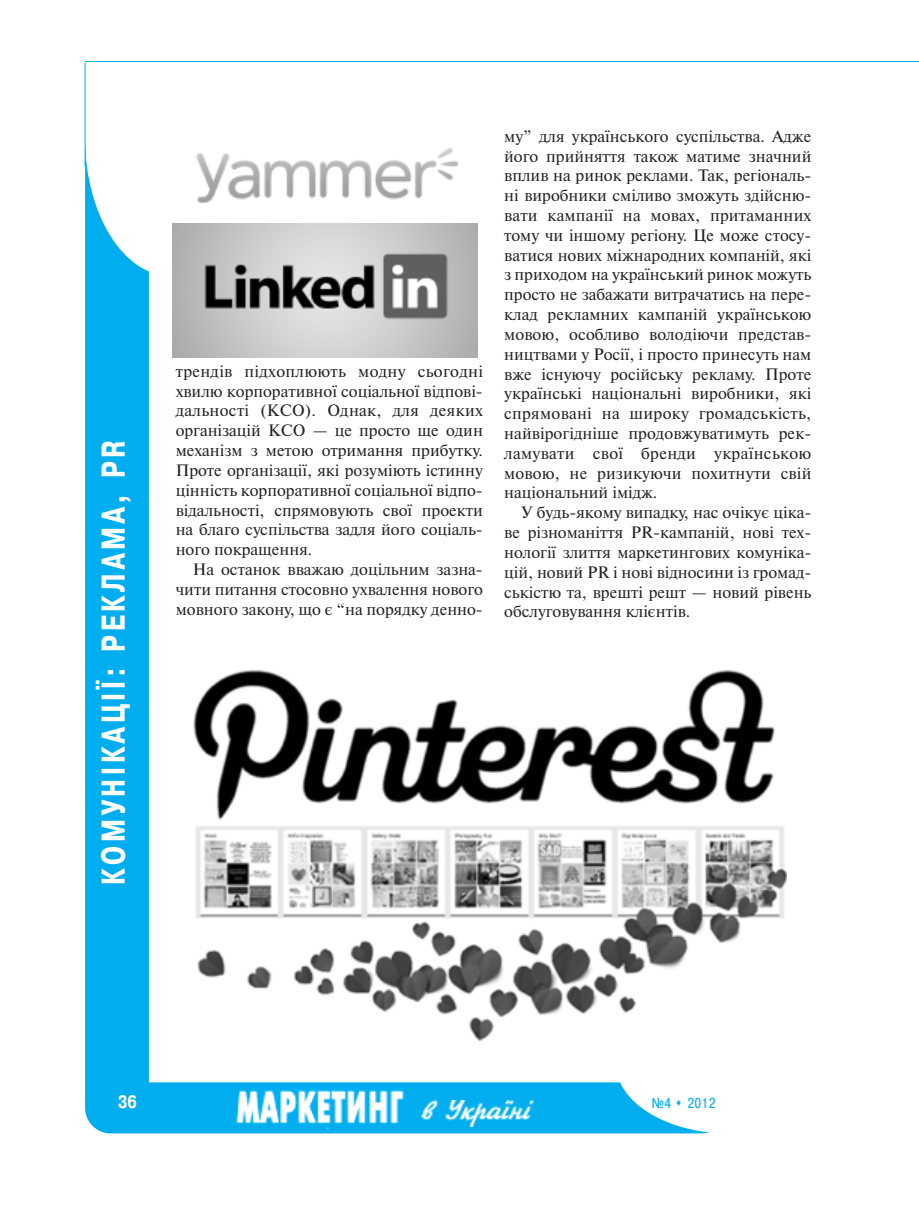
<style>
.page{position:relative;width:919px;height:1217px;background:#fff}
.page>*{position:absolute;margin:0;border:0;box-sizing:border-box;transform-origin:0 0}
.t1{font:700 33px "Pragmatica Cond C";letter-spacing:.13em;color:#fff;scale:.9 1}
.t2{font:700 18px "Pragmatica Cond C";color:#fff}
.t3{font:16.5px/19.8px "Newton C";color:#231f20;text-align:justify}
.t4{font:14.25px "Pragmatica Cond C";color:#00aeef}
</style>
<div class="page">
<div style="left:85px;top:112px;width:64px;height:1019px;background:#00aeef;border-radius:32px"></div>
<div style="left:85px;top:1082px;width:642px;height:51px;background:#00aeef;border-radius:26px"></div>
<img style="left:236px;top:1090px;width:169px;height:38px">
<img style="left:421px;top:1100px;width:112px;height:26px">
<div style="left:85px;top:0;width:172px;height:276px;background:#fff;border-radius:50%"></div>
<div style="left:615px;top:991px;width:226px;height:142px;background:#fff;border-radius:50%"></div>
<hr style="left:85px;top:62px;width:1px;height:104px;background:#00aeef">
<hr style="left:85px;top:61px;width:833px;height:1px;background:#00aeef">
<img style="left:196px;top:148px;width:263px;height:56px">
<img style="left:172px;top:224px;width:305px;height:133px">
<img style="left:193px;top:670px;width:593px;height:371px">
<h1 class="t1" style="left:94px;top:884px;width:495px;rotate:-90deg">КОМУНІКАЦІЇ: РЕКЛАМА, PR</h1>
<p class="t3" style="left:176px;top:361px;width:309px">трендів підхоплюють модну сьогодні хвилю корпоративної соціальної відпові&shy;дальності (КСО). Однак, для деяких організацій КСО — це просто ще один механізм з метою отримання прибутку.<br>Проте організації, які розуміють істинну цінність корпоративної соціальної відпо&shy;відальності, спрямовують свої проекти на благо суспільства задля його соціаль&shy;ного покращення.</p>
<p class="t3" style="left:176px;top:559px;width:309px;text-indent:17px">На останок вважаю доцільним зазна&shy;чити питання стосовно ухвалення нового мовного закону, що є “на порядку денно-</p>
<p class="t3" style="left:504px;top:126px;width:309px">му” для українського суспільства. Адже його прийняття також матиме значний вплив на ринок реклами. Так, регіональ&shy;ні виробники сміливо зможуть здійсню&shy;вати кампанії на мовах, притаманних тому чи іншому регіону. Це може стосу&shy;ватися нових міжнародних компаній, які з приходом на український ринок можуть просто не забажати витрачатись на пере&shy;клад рекламних кампаній українською мовою, особливо володіючи представ&shy;ництвами у Росії, і просто принесуть нам вже існуючу російську рекламу. Проте українські національні виробники, які спрямовані на широку громадськість, найвірогідніше продовжуватимуть рек&shy;ламувати свої бренди українською мовою, не ризикуючи похитнути свій національний імідж.</p>
<p class="t3" style="left:504px;top:502px;width:309px;text-indent:17px">У будь-якому випадку, нас очікує ціка&shy;ве різноманіття PR-кампаній, нові тех&shy;нології злиття маркетингових комуніка&shy;цій, новий PR і нові відносини із громад&shy;ськістю та, врешті решт — новий рівень обслуговування клієнтів.</p>
<p class="t2" style="left:118px;top:1090px;width:20px">36</p>
<p class="t4" style="left:652px;top:1093px;width:65px">№4 ▲ 2012</p>
</div>
